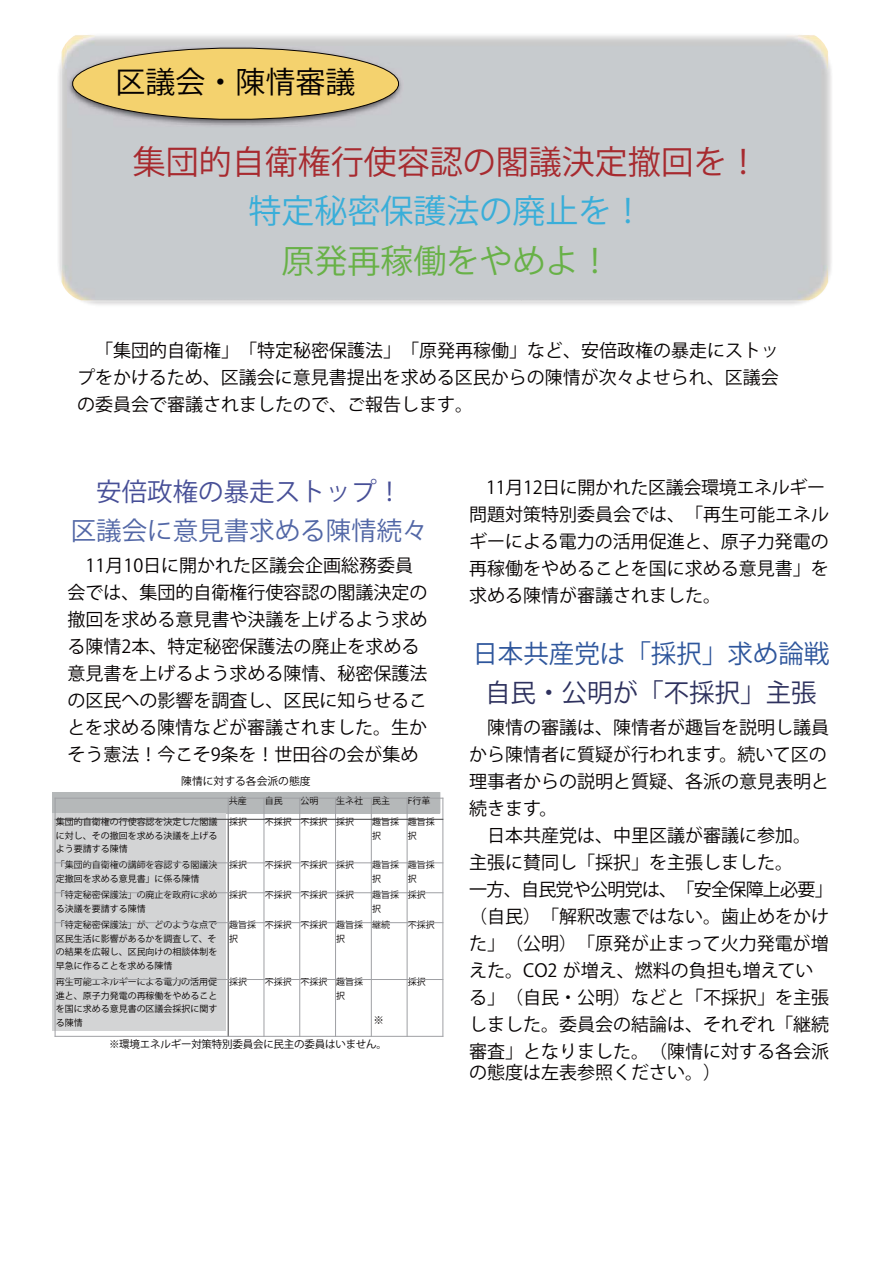
<style>
.page{position:relative;width:893px;height:1263px;background:#fff}
.page>*{position:absolute;margin:0;border:0;box-sizing:border-box;transform-origin:0 0}
.t1{font:33px "Hira Kaku Pro N W6 90 msp RKSJ H";color:#a72a2f}
.t2{font:33px "Hira Kaku Pro N W6 90 msp RKSJ H";color:#39aed9}
.t3{font:33px "Hira Kaku Pro N W6 90 msp RKSJ H";color:#68b147}
.t4{font:30px "Hira Kaku Pro N W6 90 msp RKSJ H";color:#050100}
.t5{font:25.5px "Hira Kaku Pro N W6 90 msp RKSJ H";color:#5267a6}
.t6{font:25.5px "Hira Kaku Pro N W6 90 msp RKSJ H";color:#2e569c}
.t7{font:25.5px "Hira Kaku Pro N W6 90 msp RKSJ H";color:#2e315e}
.t8{font:25.5px "Hira Kaku Pro N W6 90 msp RKSJ H";color:#474f97}
.t9{font:18px/27px "Hira Kaku Pro N W6 90 msp RKSJ H";color:#050100}
.t10{font:10.8px "Hira Kaku Pro N W6 90 msp RKSJ H";color:#050100}
.t11{font:10.5px "Hira Kaku Pro N W6 90 msp RKSJ H";letter-spacing:-.02em;color:#050100}
.t12{font:9px/13.5px "Hira Kaku Pro N W6 90 msp RKSJ H";color:#050100}
</style>
<div class="page">
<div style="left:62px;top:35px;width:766px;height:265px;background:#c7cbce"></div>
<img style="left:68px;top:123px;width:335px;height:4px">
<svg style="left:57px;top:44px;width:357px;height:79px"></svg>
<div style="left:52px;top:792px;width:388px;height:21px;background:#b5b8b9"></div>
<div style="left:52px;top:813px;width:173px;height:217px;background:#d3d4d5"></div>
<svg style="left:228px;top:799px;width:1px;height:20px"></svg>
<hr style="left:228px;top:819px;width:1px;height:218px;background:#414143">
<hr style="left:264px;top:798px;width:1px;height:239px;background:#9fa0a4">
<hr style="left:299px;top:798px;width:1px;height:239px;background:#9fa0a4">
<hr style="left:335px;top:798px;width:1px;height:239px;background:#9fa0a4">
<hr style="left:371px;top:798px;width:1px;height:239px;background:#9fa0a4">
<hr style="left:407px;top:798px;width:1px;height:239px;background:#9fa0a4">
<hr style="left:443px;top:798px;width:1px;height:239px;background:#9fa0a4">
<hr style="left:55px;top:863px;width:388px;height:1px;background:#9fa0a4">
<hr style="left:55px;top:893px;width:388px;height:1px;background:#9fa0a4">
<hr style="left:55px;top:922px;width:388px;height:1px;background:#9fa0a4">
<hr style="left:55px;top:979px;width:388px;height:1px;background:#9fa0a4">
<hr style="left:55px;top:1036px;width:388px;height:1px;background:#9fa0a4">
<hr style="left:55px;top:819px;width:388px;height:1px;background:#414143">
<hr style="left:55px;top:798px;width:1px;height:239px;background:#9fa0a4">
<hr style="left:55px;top:798px;width:388px;height:1px;background:#9fa0a4">
<h2 class="t4" style="left:116px;top:70px;width:241px">区議会・陳情審議</h2>
<h1 class="t1" style="left:133px;top:149px;width:628px">集団的自衛権行使容認の閣議決定撤回を！</h1>
<h1 class="t2" style="left:248px;top:198px;width:397px">特定秘密保護法の廃止を！</h1>
<h1 class="t3" style="left:281px;top:248px;width:331px">原発再稼働をやめよ！</h1>
<p class="t9" style="left:77px;top:339px;width:703px;text-align:justify">　「集団的自衛権」「特定秘密保護法」「原発再稼働」など、安倍政権の暴走にストップをかけるため、区議会に意見書提出を求める区民からの陳情が次々よせられ、区議会の委員会で審議されましたので、ご報告します。</p>
<h3 class="t8" style="left:96px;top:482px;width:307px">安倍政権の暴走ストップ！</h3>
<h3 class="t5" style="left:71px;top:521px;width:358px">区議会に意見書求める陳情続々</h3>
<p class="t9" style="left:68px;top:554px;width:361px">　11月10日に開かれた区議会企画総務委員会では、集団的自衛権行使容認の閣議決定の撤回を求める意見書や決議を上げるよう求める陳情2本、特定秘密保護法の廃止を求める意見書を上げるよう求める陳情、秘密保護法の区民への影響を調査し、区民に知らせることを求める陳情などが審議されました。生かそう憲法！今こそ9条を！世田谷の会が集め</p>
<p class="t10" style="left:181px;top:776px;width:131px">陳情に対する各会派の態度</p>
<p class="t12" style="left:229px;top:795px;width:19px">共産</p>
<p class="t12" style="left:265px;top:795px;width:19px">自民</p>
<p class="t12" style="left:300px;top:795px;width:19px">公明</p>
<p class="t12" style="left:336px;top:795px;width:55px">生ネ社 民主</p>
<p class="t12" style="left:408px;top:795px;width:24px">F行革</p>
<p class="t12" style="left:56px;top:816px;width:163px;text-align:justify">集団的自衛権の行使容認を決定した閣議に対し、その撤回を求める決議を上げるよう要請する陳情</p>
<p class="t12" style="left:229px;top:816px;width:19px">採択</p>
<p class="t12" style="left:265px;top:816px;width:91px">不採択 不採択 採択</p>
<p class="t12" style="left:372px;top:816px;width:28px">趣旨採択</p>
<p class="t12" style="left:408px;top:816px;width:28px">趣旨採択</p>
<p class="t12" style="left:56px;top:860px;width:163px">「集団的自衛権の講師を容認する閣議決定撤回を求める意見書」に係る陳情</p>
<p class="t12" style="left:229px;top:860px;width:19px">採択</p>
<p class="t12" style="left:265px;top:860px;width:91px">不採択 不採択 採択</p>
<p class="t12" style="left:372px;top:860px;width:28px">趣旨採択</p>
<p class="t12" style="left:408px;top:860px;width:28px">趣旨採択</p>
<p class="t12" style="left:56px;top:889px;width:163px">「特定秘密保護法」の廃止を政府に求める決議を要請する陳情</p>
<p class="t12" style="left:229px;top:889px;width:19px">採択</p>
<p class="t12" style="left:265px;top:889px;width:91px">不採択 不採択 採択</p>
<p class="t12" style="left:372px;top:889px;width:28px">趣旨採択</p>
<p class="t12" style="left:408px;top:889px;width:19px">採択</p>
<p class="t12" style="left:56px;top:919px;width:163px;text-align:justify">「特定秘密保護法」が、どのような点で区民生活に影響があるかを調査して、その結果を広報し、区民向けの相談体制を早急に作ることを求める陳情</p>
<p class="t12" style="left:229px;top:919px;width:28px">趣旨採択</p>
<p class="t12" style="left:336px;top:919px;width:28px;text-indent:-72px">不採択 不採択 趣旨採択</p>
<p class="t12" style="left:372px;top:919px;width:19px">継続</p>
<p class="t12" style="left:408px;top:919px;width:28px">不採択</p>
<p class="t12" style="left:56px;top:976px;width:163px;text-align:justify">再生可能エネルギーによる電力の活用促進と、原子力発電の再稼働をやめることを国に求める意見書の区議会採択に関する陳情</p>
<p class="t12" style="left:229px;top:976px;width:19px">採択</p>
<p class="t12" style="left:336px;top:976px;width:28px;text-indent:-72px">不採択 不採択 趣旨採択</p>
<p class="t12" style="left:408px;top:976px;width:19px">採択</p>
<p class="t11" style="left:374px;top:1016px;width:12px">※</p>
<p class="t11" style="left:109px;top:1040px;width:279px">※環境エネルギー対策特別委員会に民主の委員はいません。</p>
<p class="t9" style="left:469px;top:476px;width:361px">　11月12日に開かれた区議会環境エネルギー問題対策特別委員会では、「再生可能エネルギーによる電力の活用促進と、原子力発電の再稼働をやめることを国に求める意見書」を求める陳情が審議されました。</p>
<h3 class="t6" style="left:472px;top:644px;width:358px">日本共産党は「採択」求め論戦</h3>
<h3 class="t7" style="left:485px;top:683px;width:333px">自民・公明が「不採択」主張</h3>
<p class="t9" style="left:469px;top:716px;width:365px">　陳情の審議は、陳情者が趣旨を説明し議員から陳情者に質疑が行われます。続いて区の理事者からの説明と質疑、各派の意見表明と続きます。<br>　日本共産党は、中里区議が審議に参加。主張に賛同し「採択」を主張しました。<br>一方、自民党や公明党は、「安全保障上必要」（自民）「解釈改憲ではない。歯止めをかけた」（公明）「原発が止まって火力発電が増えた。CO2 が増え、燃料の負担も増えている」（自民・公明）などと「不採択」を主張しました。委員会の結論は、それぞれ「継続審査」となりました。（陳情に対する各会派</p>
<p class="t9" style="left:469px;top:1061px;width:253px">の態度は左表参照ください。）</p>
</div>
